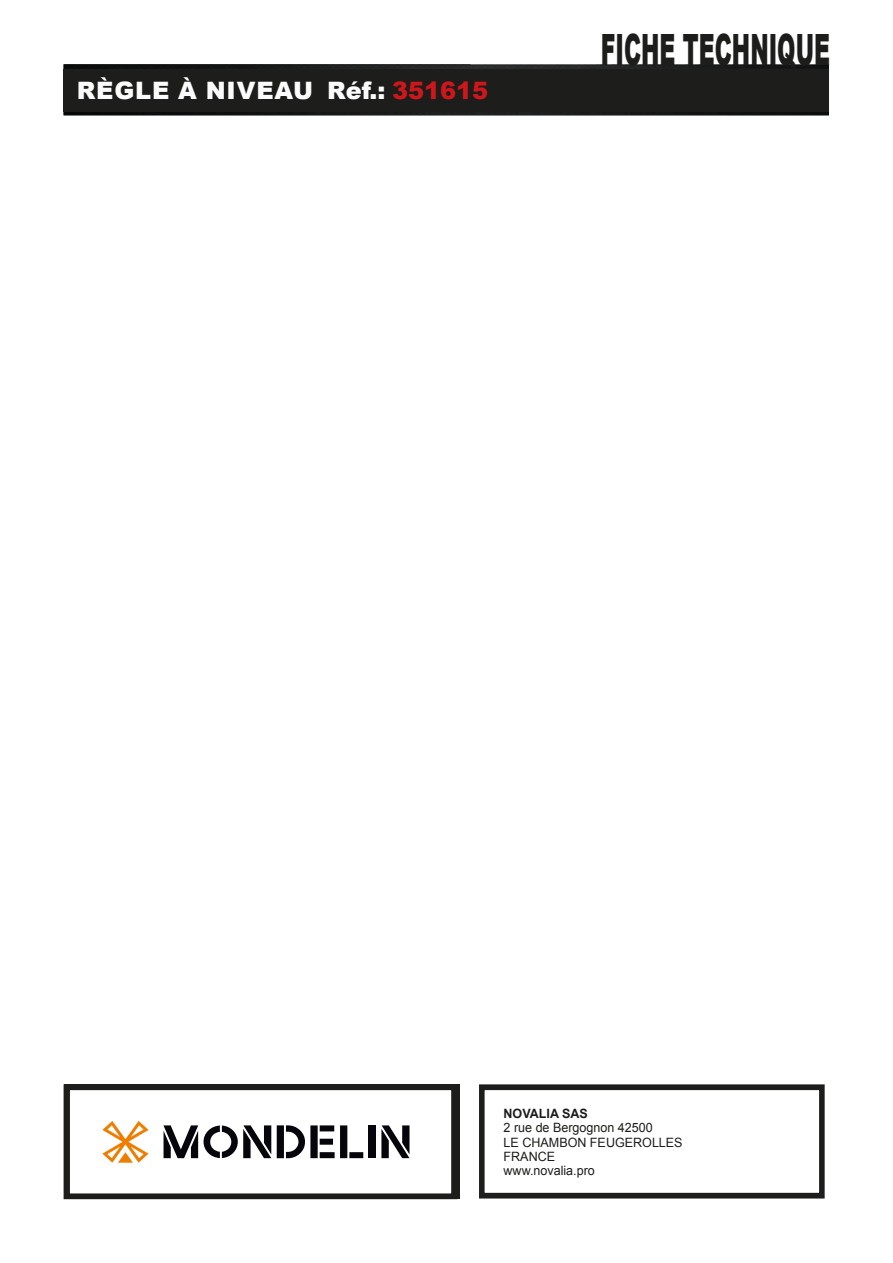
<style>
.page{position:relative;width:893px;height:1263px;background:#fff}
.page>*{position:absolute;margin:0;border:0;box-sizing:border-box;transform-origin:0 0}
.t1{font:900 43.2px "Arial";color:#1d1d1b;scale:.51 1}
.t2{font:900 24px "Arial";letter-spacing:.02em;color:#fcfcfc}
.t3{font:12.9px/14.2px "Arial";color:#1d1d1b}
.t4{font:700 12.9px "Arial";color:#1d1d1b}
.s1{color:#cd171a}
</style>
<div class="page">
<img style="left:64px;top:64px;width:765px;height:51px">
<div style="left:64px;top:69px;width:765px;height:43px;background:#1d1d1b"></div>
<div style="left:479px;top:1084px;width:346px;height:114px;border:6px solid #1d1d1b"></div>
<div style="left:64px;top:1084px;width:393px;height:115px;border:6px solid #1d1d1b"></div>
<svg style="left:277px;top:1125px;width:86px;height:33px"></svg>
<div style="left:369px;top:1125px;width:7px;height:33px;background:#06050b"></div>
<svg style="left:381px;top:1125px;width:28px;height:33px"></svg>
<svg style="left:102px;top:1121px;width:47px;height:42px"></svg>
<svg style="left:164px;top:1125px;width:107px;height:33px"></svg>
<h2 class="t2" style="left:77px;top:73px;width:413px">RÈGLE À NIVEAU Réf.: <span class="s1">351615</span></h2>
<h1 class="t1" style="left:601px;top:18px;width:451px">FICHE TECHNIQUE</h1>
<p class="t4" style="left:504px;top:1105px;width:86px">NOVALIA SAS</p>
<p class="t3" style="left:504px;top:1121px;width:181px">2 rue de Bergognon 42500<br>LE CHAMBON FEUGEROLLES<br>FRANCE<br>www.novalia.pro</p>
</div>
